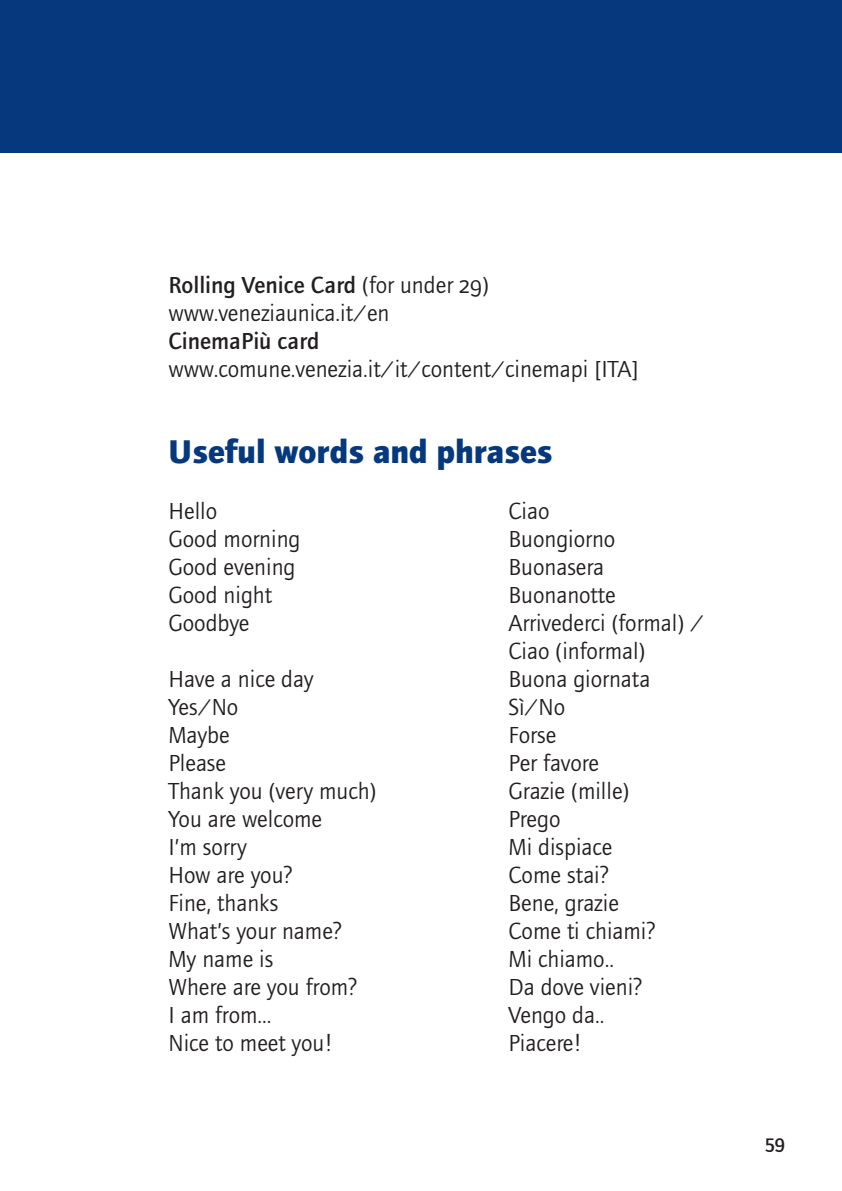
<style>
.page{position:relative;width:842px;height:1191px;background:#fff}
.page>*{position:absolute;margin:0;border:0;box-sizing:border-box;transform-origin:0 0}
.titolo_paragrafo{font:700 34px "Foundry Journal";color:#05387d}
.testo{font:24px "Foundry Journal";color:#231f20}
.testo-2{font:500 24px "Foundry Journal";color:#231f20}
.t1{font:500 20px "Foundry Journal SC";color:#231f20}
.s1{font-weight:400}
.s2{font-family:"Foundry Journal SC";font-weight:400}
</style>
<div class="page">
<div style="left:0;top:0;width:842px;height:153px;background:#05387d"></div>
<p class="testo-2" style="left:168px;top:271px;width:322px">Rolling Venice Card <span class="s1">(for under</span> <span class="s2">29</span><span class="s1">)</span></p>
<p class="testo" style="left:168px;top:300px;width:223px">www.veneziaunica.it/en</p>
<p class="testo-2" style="left:168px;top:327px;width:153px">CinemaPiù card</p>
<p class="testo" style="left:168px;top:356px;width:472px">www.comune.venezia.it/it/content/cinemapi [ITA]</p>
<p class="titolo_paragrafo" style="left:168px;top:431px;width:386px">Useful words and phrases</p>
<p class="testo" style="left:168px;top:498px;width:50px">Hello</p>
<p class="testo" style="left:508px;top:498px;width:43px">Ciao</p>
<p class="testo" style="left:168px;top:526px;width:134px">Good morning</p>
<p class="testo" style="left:508px;top:526px;width:108px">Buongiorno</p>
<p class="testo" style="left:168px;top:554px;width:129px">Good evening</p>
<p class="testo" style="left:508px;top:554px;width:97px">Buonasera</p>
<p class="testo" style="left:168px;top:582px;width:105px">Good night</p>
<p class="testo" style="left:508px;top:582px;width:109px">Buonanotte</p>
<p class="testo" style="left:168px;top:610px;width:83px">Goodbye</p>
<p class="testo" style="left:508px;top:610px;width:197px">Arrivederci (formal) /</p>
<p class="testo" style="left:508px;top:638px;width:138px">Ciao (informal)</p>
<p class="testo" style="left:168px;top:666px;width:147px">Have a nice day</p>
<p class="testo" style="left:508px;top:666px;width:144px">Buona giornata</p>
<p class="testo" style="left:168px;top:694px;width:71px">Yes/No</p>
<p class="testo" style="left:508px;top:694px;width:58px">Sì/No</p>
<p class="testo" style="left:168px;top:722px;width:63px">Maybe</p>
<p class="testo" style="left:508px;top:722px;width:49px">Forse</p>
<p class="testo" style="left:168px;top:750px;width:59px">Please</p>
<p class="testo" style="left:508px;top:750px;width:92px">Per favore</p>
<p class="testo" style="left:168px;top:778px;width:209px">Thank you (very much)</p>
<p class="testo" style="left:508px;top:778px;width:122px">Grazie (mille)</p>
<p class="testo" style="left:168px;top:806px;width:155px">You are welcome</p>
<p class="testo" style="left:508px;top:806px;width:54px">Prego</p>
<p class="testo" style="left:168px;top:834px;width:80px">I’m sorry</p>
<p class="testo" style="left:508px;top:834px;width:105px">Mi dispiace</p>
<p class="testo" style="left:168px;top:862px;width:126px">How are you?</p>
<p class="testo" style="left:508px;top:862px;width:102px">Come stai?</p>
<p class="testo" style="left:168px;top:890px;width:112px">Fine, thanks</p>
<p class="testo" style="left:508px;top:890px;width:112px">Bene, grazie</p>
<p class="testo" style="left:168px;top:918px;width:175px">What’s your name?</p>
<p class="testo" style="left:508px;top:918px;width:148px">Come ti chiami?</p>
<p class="testo" style="left:168px;top:946px;width:106px">My name is</p>
<p class="testo" style="left:508px;top:946px;width:107px">Mi chiamo..</p>
<p class="testo" style="left:168px;top:974px;width:190px">Where are you from?</p>
<p class="testo" style="left:508px;top:974px;width:135px">Da dove vieni?</p>
<p class="testo" style="left:168px;top:1002px;width:105px">I am from...</p>
<p class="testo" style="left:508px;top:1002px;width:97px">Vengo da..</p>
<p class="testo" style="left:168px;top:1030px;width:166px">Nice to meet you!</p>
<p class="testo" style="left:508px;top:1030px;width:75px">Piacere!</p>
<p class="t1" style="left:765px;top:1131px;width:22px">59</p>
</div>
